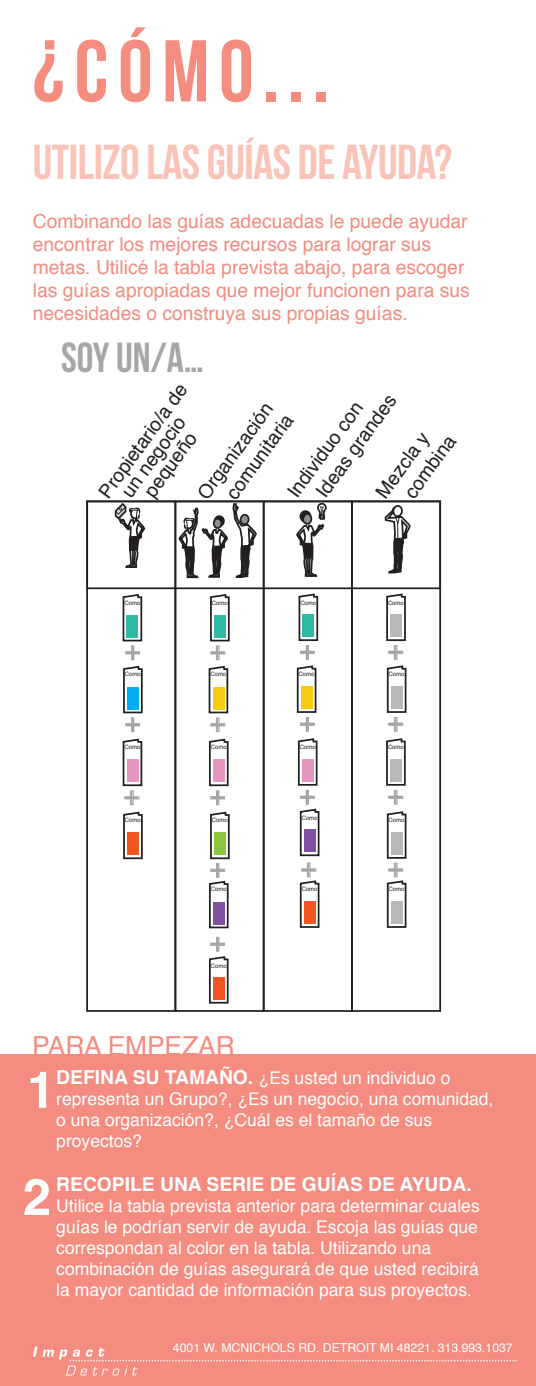
<style>
.page{position:relative;width:536px;height:1386px;background:#fff}
.page>*{position:absolute;margin:0;border:0;box-sizing:border-box;transform-origin:0 0}
.t1{font:87.5px "Bebas Neue";color:#f48c80}
.t2{font:700 50.75px "Helvetica";color:#fff}
.t3{font:49px "Bebas Neue";letter-spacing:-.01em;color:#fac3b7}
.t4{font:42px "Bebas Neue";color:rgb(35 31 32/.4)}
.t5{font:27.3px "Helvetica";color:#231f20}
.t6{font:26.25px "Helvetica";color:#f48c80}
.t7{font:19.25px/23.1px "Helvetica";color:#f48c80}
.t8{font:19.25px/23.1px "Helvetica";color:#231f20}
.t9{font:700 19.25px "Helvetica";color:#fff}
.t10{font:17.5px/21px "Helvetica";color:#fff}
.t11{font:12.25px "Helvetica";color:#fff}
.t12{font:5.95px "Helvetica";color:#231f20}
.s1{font-weight:700;font-size:19.25px}
</style>
<div class="page">
<div style="left:0;top:1055px;width:536px;height:331px;background:#f48c80"></div>
<img style="left:33px;top:1346px;width:484px;height:30px">
<svg style="left:384px;top:505px;width:27px;height:69px"></svg>
<div style="left:86px;top:501px;width:355px;height:88px;border:2px solid #231f20"></div>
<div style="left:86px;top:501px;width:90px;height:511px;border:2px solid #231f20"></div>
<svg style="left:178px;top:504px;width:79px;height:75px"></svg>
<div style="left:174px;top:501px;width:90px;height:511px;border:2px solid #231f20"></div>
<div style="left:263px;top:501px;width:89px;height:511px;border:2px solid #231f20"></div>
<svg style="left:295px;top:502px;width:32px;height:75px"></svg>
<svg style="left:303px;top:514px;width:8px;height:10px"></svg>
<div style="left:351px;top:501px;width:90px;height:511px;border:2px solid #231f20"></div>
<svg style="left:123px;top:811px;width:20px;height:49px"></svg>
<div style="left:127px;top:833px;width:12px;height:22px;background:#f15622"></div>
<svg style="left:122px;top:594px;width:21px;height:138px"></svg>
<svg style="left:122px;top:738px;width:21px;height:67px"></svg>
<svg style="left:208px;top:594px;width:22px;height:138px"></svg>
<svg style="left:209px;top:738px;width:20px;height:67px"></svg>
<svg style="left:209px;top:811px;width:21px;height:118px"></svg>
<svg style="left:209px;top:937px;width:20px;height:67px"></svg>
<svg style="left:296px;top:593px;width:24px;height:264px"></svg>
<svg style="left:299px;top:863px;width:21px;height:65px"></svg>
<svg style="left:386px;top:593px;width:21px;height:335px"></svg>
<svg style="left:114px;top:502px;width:32px;height:66px"></svg>
<p class="t1" style="left:33px;top:23px;width:298px">¿CÓMO...</p>
<p class="t3" style="left:33px;top:136px;width:420px">UTILIZO LAS GUÍAS DE AYUDA?</p>
<p class="t7" style="left:33px;top:210px;width:436px">Combinando las guías adecuadas le puede ayudar</p>
<p class="t7" style="left:33px;top:233px;width:438px">encontrar los mejores recursos para lograr sus metas. Utilicé la tabla prevista abajo, para escoger las guías apropiadas que mejor funcionen para sus necesidades o construya sus propias guías.</p>
<h3 class="t4" style="left:61px;top:334px;width:144px">SOY UN/A…</h3>
<p class="t8" style="left:94px;top:489px;width:137px;rotate:-54deg">Propietario/a de</p>
<p class="t8" style="left:292px;top:475px;width:123px;text-indent:-17px;rotate:-54deg">Individuo con<br>Ideas grandes</p>
<p class="t8" style="left:193px;top:490px;width:118px;text-align:right;rotate:-54deg">Organización comunitaria</p>
<p class="t8" style="left:117px;top:488px;width:96px;rotate:-54deg">un negocio</p>
<p class="t8" style="left:381px;top:476px;width:74px;text-indent:-17px;rotate:-54deg">Mezcla y combina</p>
<p class="t8" style="left:139px;top:488px;width:76px;rotate:-54deg">pequeño</p>
<p class="t12" style="left:124px;top:598px;width:17px">Como</p>
<p class="t12" style="left:212px;top:598px;width:17px">Como</p>
<p class="t12" style="left:300px;top:598px;width:17px">Como</p>
<p class="t12" style="left:388px;top:598px;width:17px">Como</p>
<h3 class="t5" style="left:124px;top:629px;width:17px">+</h3>
<h3 class="t5" style="left:210px;top:629px;width:17px">+</h3>
<h3 class="t5" style="left:299px;top:629px;width:17px">+</h3>
<h3 class="t5" style="left:387px;top:629px;width:17px">+</h3>
<p class="t12" style="left:125px;top:670px;width:17px">Como</p>
<p class="t12" style="left:210px;top:670px;width:17px">Como</p>
<p class="t12" style="left:298px;top:670px;width:17px">Como</p>
<p class="t12" style="left:388px;top:670px;width:17px">Como</p>
<h3 class="t5" style="left:124px;top:701px;width:17px">+</h3>
<h3 class="t5" style="left:210px;top:701px;width:17px">+</h3>
<h3 class="t5" style="left:299px;top:701px;width:17px">+</h3>
<h3 class="t5" style="left:387px;top:701px;width:17px">+</h3>
<p class="t12" style="left:124px;top:743px;width:17px">Como</p>
<p class="t12" style="left:211px;top:743px;width:17px">Como</p>
<p class="t12" style="left:300px;top:743px;width:17px">Como</p>
<p class="t12" style="left:388px;top:743px;width:17px">Como</p>
<h3 class="t5" style="left:124px;top:774px;width:17px">+</h3>
<h3 class="t5" style="left:209px;top:774px;width:17px">+</h3>
<h3 class="t5" style="left:299px;top:774px;width:17px">+</h3>
<h3 class="t5" style="left:387px;top:774px;width:17px">+</h3>
<p class="t12" style="left:125px;top:816px;width:17px">Como</p>
<p class="t12" style="left:212px;top:816px;width:17px">Como</p>
<p class="t12" style="left:301px;top:814px;width:17px">Como</p>
<p class="t12" style="left:388px;top:816px;width:17px">Como</p>
<h3 class="t5" style="left:209px;top:847px;width:17px">+</h3>
<h3 class="t5" style="left:300px;top:846px;width:17px">+</h3>
<h3 class="t5" style="left:387px;top:846px;width:17px">+</h3>
<p class="t12" style="left:211px;top:885px;width:17px">Como</p>
<p class="t12" style="left:301px;top:885px;width:17px">Como</p>
<p class="t12" style="left:388px;top:885px;width:17px">Como</p>
<h3 class="t5" style="left:209px;top:921px;width:17px">+</h3>
<p class="t12" style="left:211px;top:961px;width:17px">Como</p>
<p class="t6" style="left:32px;top:1025px;width:204px">PARA EMPEZAR</p>
<p class="t10" style="left:56px;top:1068px;width:438px"><span class="s1">DEFINA SU TAMAÑO.</span> ¿Es usted un individuo o representa un Grupo?, ¿Es un negocio, una comunidad, o una organización?, ¿Cuál es el tamaño de sus proyectos?</p>
<p class="t9" style="left:56px;top:1169px;width:417px">RECOPILE UNA SERIE DE GUÍAS DE AYUDA.</p>
<p class="t10" style="left:56px;top:1196px;width:425px">Utilice la tabla prevista anterior para determinar cuales</p>
<p class="t10" style="left:56px;top:1217px;width:423px">guías le podrían servir de ayuda. Escoja las guías que</p>
<p class="t10" style="left:56px;top:1238px;width:376px">correspondan al color en la tabla. Utilizando una</p>
<p class="t10" style="left:56px;top:1259px;width:424px">combinación de guías asegurará de que usted recibirá</p>
<p class="t10" style="left:56px;top:1280px;width:417px">la mayor cantidad de información para sus proyectos.</p>
<p class="t2" style="left:27px;top:1049px;width:30px">1</p>
<p class="t2" style="left:23px;top:1156px;width:30px">2</p>
<p class="t11" style="left:173px;top:1339px;width:341px">4001 W. MCNICHOLS RD. DETROIT MI 48221. 313.993.1037</p>
</div>
